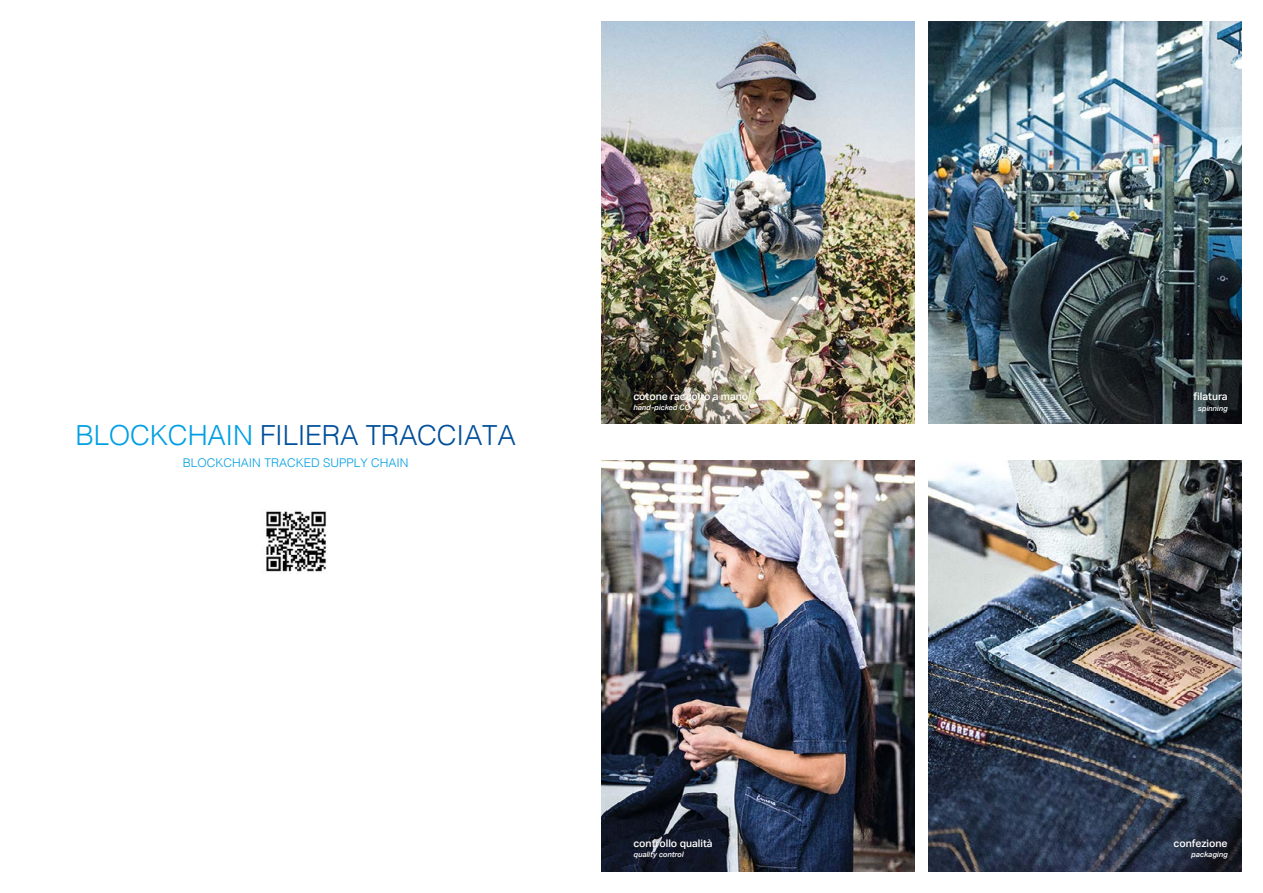
<style>
.page{position:relative;width:1263px;height:893px;background:#fff}
.page>*{position:absolute;margin:0;border:0;box-sizing:border-box;transform-origin:0 0}
.t1{font:300 27.75px "Helvetica";letter-spacing:-.01em;color:#004f9a}
.t2{font:300 12px "Helvetica";color:#009fe3}
.t3{font:500 10.5px "Aktiv Grotesk";color:#fff}
.t4{font:italic 500 7.5px "Aktiv Grotesk";color:#fff}
.s1{color:#009fe3}
</style>
<div class="page">
<img style="left:601px;top:21px;width:314px;height:403px">
<img style="left:928px;top:460px;width:314px;height:412px">
<img style="left:928px;top:21px;width:314px;height:403px">
<img style="left:601px;top:460px;width:314px;height:412px">
<img style="left:266px;top:511px;width:61px;height:61px">
<h1 class="t1" style="left:75px;top:411px;width:442px"><span class="s1">BLOCKCHAIN</span> FILIERA TRACCIATA</h1>
<p class="t2" style="left:183px;top:452px;width:227px">BLOCKCHAIN TRACKED SUPPLY CHAIN</p>
<p class="t3" style="left:633px;top:390px;width:116px">cotone raccolto a mano</p>
<p class="t4" style="left:633px;top:403px;width:58px">hand-picked CO</p>
<p class="t3" style="left:633px;top:837px;width:81px">controllo qualità</p>
<p class="t4" style="left:633px;top:850px;width:52px">quality control</p>
<p class="t3" style="left:1193px;top:390px;width:36px">filatura</p>
<p class="t4" style="left:1198px;top:404px;width:31px">spinning</p>
<p class="t3" style="left:1173px;top:837px;width:56px">confezione</p>
<p class="t4" style="left:1191px;top:850px;width:38px">packaging</p>
</div>
